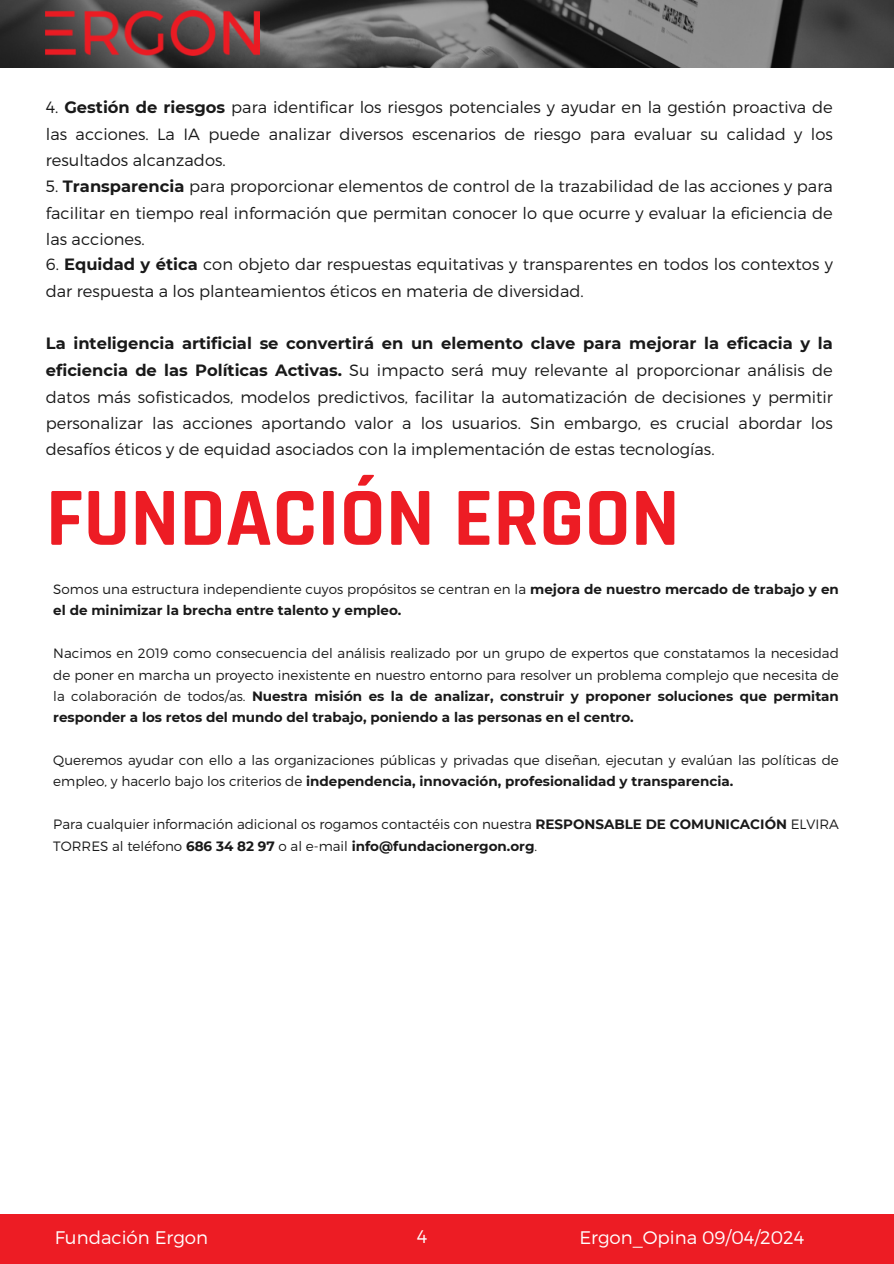
<style>
.page{position:relative;width:894px;height:1264px;background:#fff}
.page>*{position:absolute;margin:0;border:0;box-sizing:border-box;transform-origin:0 0}
.t1{font:700 83.7px "Rajdhani";color:#ed1c24}
.t2{font:300 18.15px "Montserrat";color:#fff}
.t3{font:300 16.35px/26.4px "Montserrat";color:#191919;text-align:justify}
.t4{font:300 13.5px/21.3px "Montserrat";color:#191919}
.t5{font:700 13.5px/21.3px "Montserrat";color:#191919}
.s1{font-weight:700}
.s2{font-weight:300}
</style>
<div class="page">
<div style="left:0;top:1214px;width:893px;height:49px;background:#ed1c24"></div>
<img style="left:0;top:0;width:893px;height:67px">
<img style="left:46px;top:10px;width:214px;height:45px">
<p class="t3" style="left:46px;top:93px;width:788px">4. <span class="s1">Gestión de riesgos</span> para identificar los riesgos potenciales y ayudar en la gestión proactiva de las acciones. La IA puede analizar diversos escenarios de riesgo para evaluar su calidad y los resultados alcanzados.</p>
<p class="t3" style="left:46px;top:172px;width:788px">5. <span class="s1">Transparencia</span> para proporcionar elementos de control de la trazabilidad de las acciones y para facilitar en tiempo real información que permitan conocer lo que ocurre y evaluar la eficiencia de las acciones.</p>
<p class="t3" style="left:46px;top:250px;width:788px;line-height:27px">6. <span class="s1">Equidad y ética</span> con objeto dar respuestas equitativas y transparentes en todos los contextos y dar respuesta a los planteamientos éticos en materia de diversidad.</p>
<p class="t3" style="left:46px;top:329px;width:788px"><span class="s1">La inteligencia artificial se convertirá en un elemento clave para mejorar la eficacia y la eficiencia de las Políticas Activas.</span> Su impacto será muy relevante al proporcionar análisis de datos más sofisticados, modelos predictivos, facilitar la automatización de decisiones y permitir personalizar las acciones aportando valor a los usuarios. Sin embargo, es crucial abordar los desafíos éticos y de equidad asociados con la implementación de estas tecnologías.</p>
<p class="t1" style="left:46px;top:467px;width:635px">FUNDACIÓN ERGON</p>
<h1 class="t5" style="left:53px;top:578px;width:786px"><span class="s2">Somos una estructura independiente cuyos propósitos se centran en la</span> mejora de nuestro mercado de trabajo y en el de minimizar la brecha entre talento y empleo.</h1>
<p class="t4" style="left:53px;top:642px;width:786px;text-align:justify">Nacimos en 2019 como consecuencia del análisis realizado por un grupo de expertos que constatamos la necesidad de poner en marcha un proyecto inexistente en nuestro entorno para resolver un problema complejo que necesita de la colaboración de todos/as. <span class="s1">Nuestra misión es la de analizar, construir y proponer soluciones que permitan responder a los retos del mundo del trabajo, poniendo a las personas en el centro.</span></p>
<p class="t4" style="left:53px;top:749px;width:786px">Queremos ayudar con ello a las organizaciones públicas y privadas que diseñan, ejecutan y evalúan las políticas de empleo, y hacerlo bajo los criterios de <span class="s1">independencia, innovación, profesionalidad y transparencia.</span></p>
<p class="t4" style="left:53px;top:813px;width:786px">Para cualquier información adicional os rogamos contactéis con nuestra <span class="s1">RESPONSABLE DE COMUNICACIÓN</span> ELVIRA<br>TORRES al teléfono <span class="s1">686 34 82 97</span> o al e-mail <span class="s1">info@fundacionergon.org</span>.</p>
<h3 class="t2" style="left:55px;top:1225px;width:155px">Fundación Ergon</h3>
<h3 class="t2" style="left:416px;top:1224px;width:12px">4</h3>
<h2 class="t2" style="left:579px;top:1225px;width:226px">Ergon_Opina 09/04/2024</h2>
</div>
